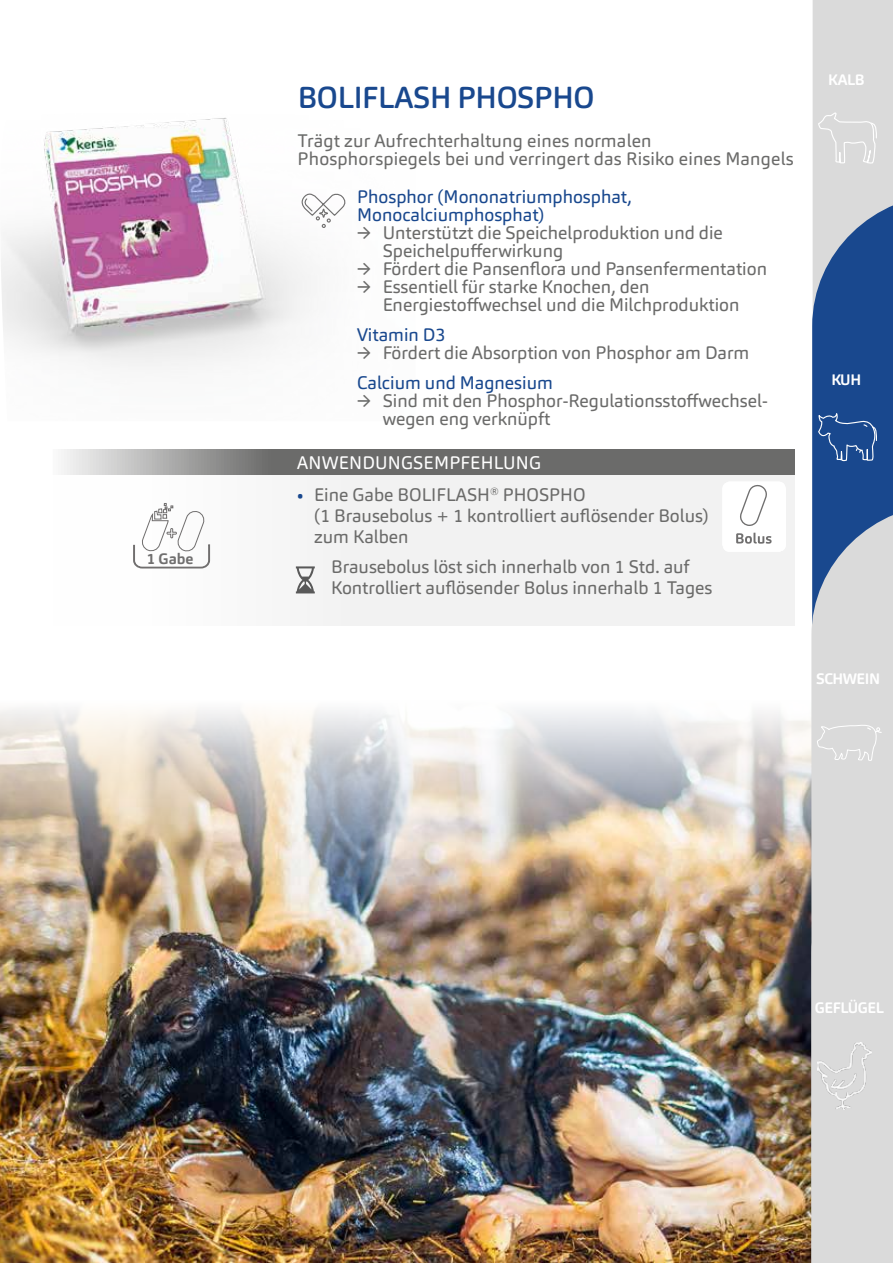
<style>
.page{position:relative;width:893px;height:1263px;background:#fff}
.page>*{position:absolute;margin:0;border:0;box-sizing:border-box;transform-origin:0 0}
.t1{font:500 30px "Carnas";letter-spacing:-.01em;color:#19488e}
.t2{font:18px/18px "Carnas";color:#6b6b6a}
.t3{font:18px/18px "Carnas";color:#19488e}
.t4{font:18px "Carnas";letter-spacing:.01em;color:#fff}
.t5{font:700 15px "Carnas";letter-spacing:-.03em;color:#fff}
.t6{font:700 15px "Carnas";color:#706f6f}
.s1{color:#19488e}
</style>
<div class="page">
<img style="left:1px;top:118px;width:310px;height:249px">
<img style="left:0;top:910px;width:811px;height:353px">
<img style="left:0;top:708px;width:811px;height:202px">
<div style="left:53px;top:449px;width:742px;height:176px;background:#f2f2f2"></div>
<svg style="left:82px;top:449px;width:713px;height:25px;background:#7b7b7a"></svg>
<svg style="left:133px;top:503px;width:77px;height:66px"></svg>
<div style="left:813px;top:0;width:80px;height:194px;background:#dadada"></div>
<svg style="left:812px;top:194px;width:81px;height:310px;background:#39609a"></svg>
<svg style="left:818px;top:111px;width:59px;height:53px;background:#ddd"></svg>
<svg style="left:818px;top:413px;width:59px;height:49px;background:#315b99"></svg>
<svg style="left:811px;top:504px;width:82px;height:317px;background:#bcc3ce"></svg>
<svg style="left:817px;top:721px;width:65px;height:40px;background:#ddd"></svg>
<div style="left:811px;top:821px;width:82px;height:442px;background:#dadada"></div>
<img style="left:817px;top:1043px;width:54px;height:66px">
<svg style="left:298px;top:191px;width:48px;height:37px"></svg>
<svg style="left:296px;top:566px;width:19px;height:27px"></svg>
<svg style="left:722px;top:482px;width:64px;height:70px"></svg>
<p class="t6" style="left:146px;top:549px;width:49px">1 Gabe</p>
<h1 class="t1" style="left:298px;top:79px;width:298px">BOLIFLASH PHOSPHO</h1>
<p class="t2" style="left:298px;top:132px;width:497px">Trägt zur Aufrechterhaltung eines normalen<br>Phosphorspiegels bei und verringert das Risiko eines Mangels</p>
<p class="t3" style="left:357px;top:188px;width:276px">Phosphor (Mononatriumphosphat,<br>Monocalciumphosphat)</p>
<p class="t2" style="left:383px;top:224px;width:342px;text-indent:-26px">→ Unterstützt die Speichelproduktion und die<br>Speichelpufferwirkung</p>
<p class="t2" style="left:357px;top:260px;width:411px">→ Fördert die Pansenflora und Pansenfermentation</p>
<p class="t2" style="left:383px;top:278px;width:358px;text-indent:-26px">→ Essentiell für starke Knochen, den<br>Energiestoffwechsel und die Milchproduktion</p>
<p class="t3" style="left:357px;top:326px;width:90px">Vitamin D3</p>
<p class="t2" style="left:357px;top:344px;width:394px">→ Fördert die Absorption von Phosphor am Darm</p>
<p class="t3" style="left:357px;top:374px;width:197px">Calcium und Magnesium</p>
<p class="t2" style="left:383px;top:392px;width:387px;text-indent:-26px">→ Sind mit den Phosphor-Regulationsstoffwechsel&shy;wegen eng verknüpft</p>
<p class="t4" style="left:297px;top:451px;width:245px">ANWENDUNGSEMPFEHLUNG</p>
<p class="t2" style="left:314px;top:484px;width:396px;line-height:21px;text-indent:-17px"><span class="s1">•</span> Eine Gabe BOLIFLASH<sup>®</sup> PHOSPHO<br>(1 Brausebolus + 1 kontrolliert auflösender Bolus) zum Kalben</p>
<p class="t2" style="left:331px;top:556px;width:383px;line-height:21px">Brausebolus löst sich innerhalb von 1 Std. auf<br>Kontrolliert auflösender Bolus innerhalb 1 Tages</p>
<p class="t5" style="left:828px;top:70px;width:38px">KALB</p>
<p class="t5" style="left:831px;top:370px;width:31px">KUH</p>
<p class="t5" style="left:816px;top:669px;width:66px">SCHWEIN</p>
<p class="t5" style="left:815px;top:998px;width:71px">GEFLÜGEL</p>
</div>
